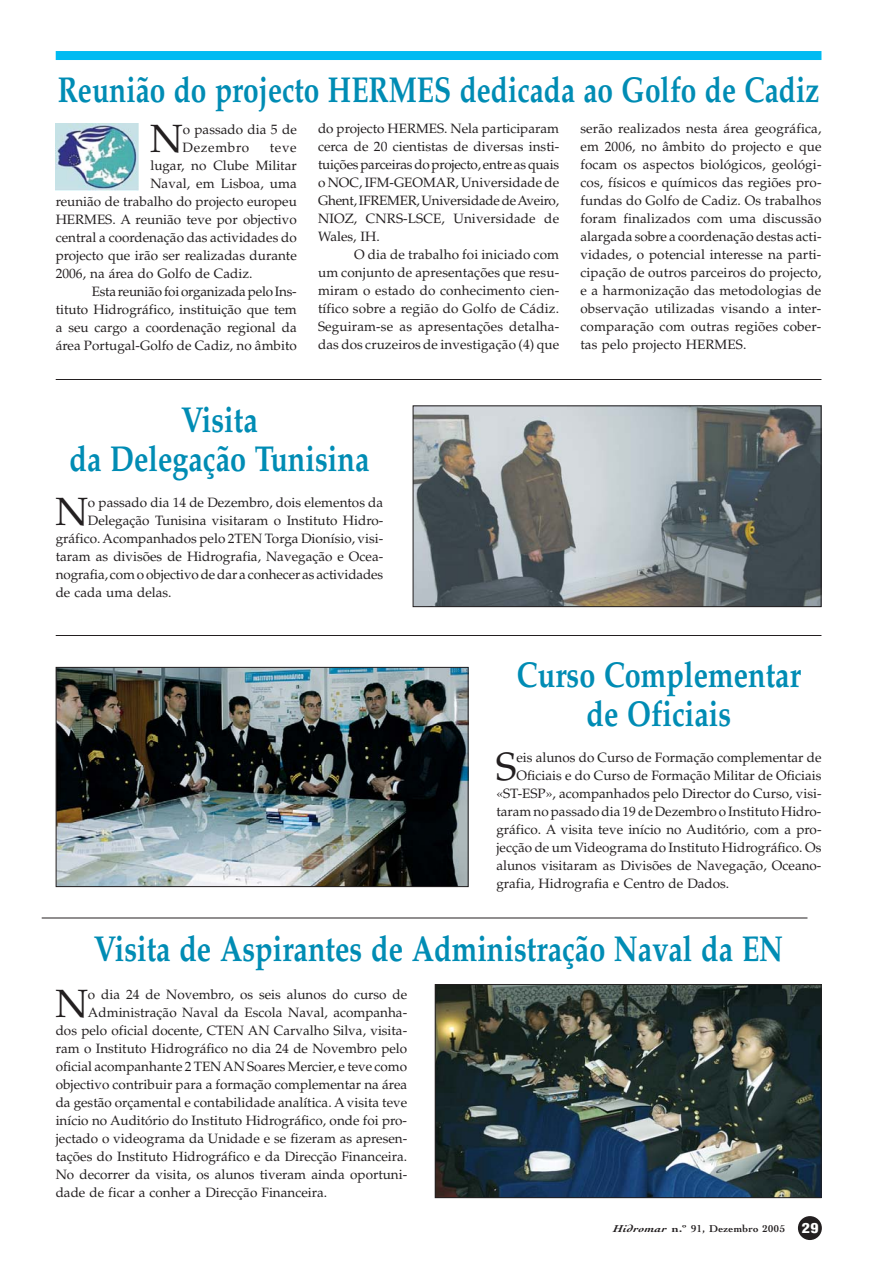
<style>
.page{position:relative;width:893px;height:1263px;background:#fff}
.page>*{position:absolute;margin:0;border:0;box-sizing:border-box;transform-origin:0 0}
.t1{font:39.45px "Palatino";color:#231f20}
.t2{font:700 36px/39px "Palatino";color:#008cb4;text-align:center;scale:.8 1}
.t3{font:700 36px "Palatino";color:#008cb4;scale:.78 1}
.t4{font:13.5px/18px "Palatino";color:#231f20;text-align:justify}
.t5{font:700 10.5px "Cochin";letter-spacing:.025em;color:#231f20;scale:1.2 1}
.s1{font-style:italic}
.s2{font-family:"Helvetica";font-weight:900;font-stretch:condensed;font-size:13.5px;color:#fff}
</style>
<div class="page">
<div style="left:797px;top:1216px;width:24px;height:24px;background:#231f20;border-radius:50%"></div>
<img style="left:56px;top:123px;width:82px;height:68px">
<img style="left:58px;top:669px;width:408px;height:216px">
<div style="left:56px;top:667px;width:412px;height:220px;border:1px solid #231f20"></div>
<img style="left:414px;top:407px;width:405px;height:198px">
<div style="left:412px;top:405px;width:409px;height:202px;border:1px solid #231f20"></div>
<img style="left:437px;top:986px;width:382px;height:210px">
<div style="left:435px;top:984px;width:386px;height:214px;border:1px solid #231f20"></div>
<div style="left:56px;top:51px;width:765px;height:9px;background:#00bbf2"></div>
<hr style="left:56px;top:379px;width:765px;height:1px;background:#231f20">
<hr style="left:56px;top:635px;width:765px;height:1px;background:#231f20">
<hr style="left:42px;top:918px;width:765px;height:1px;background:#231f20">
<h2 class="t3" style="left:58px;top:76px;width:978px">Reunião do projecto HERMES dedicada ao Golfo de Cadiz</h2>
<h1 class="t1" style="left:150px;top:123px;width:34px">N</h1>
<p class="t4" style="left:182px;top:122px;width:116px">o passado dia 5 de<br>Dezembro</p>
<p class="t4" style="left:270px;top:140px;width:28px">teve</p>
<p class="t4" style="left:150px;top:158px;width:148px">lugar, no Clube Militar</p>
<p class="t4" style="left:150px;top:176px;width:148px">Naval, em Lisboa, uma</p>
<p class="t4" style="left:56px;top:194px;width:242px">reunião de trabalho do projecto europeu</p>
<p class="t4" style="left:56px;top:212px;width:242px">HERMES. A reunião teve por objectivo</p>
<p class="t4" style="left:56px;top:230px;width:242px">central a coordenação das actividades do</p>
<p class="t4" style="left:56px;top:248px;width:242px">projecto que irão ser realizadas durante</p>
<p class="t4" style="left:56px;top:266px;width:198px">2006, na área do Golfo de Cadiz.</p>
<p class="t4" style="left:92px;top:284px;width:206px">Esta reunião foi organizada pelo Ins-</p>
<p class="t4" style="left:56px;top:302px;width:242px">tituto Hidrográfico, instituição que tem</p>
<p class="t4" style="left:56px;top:320px;width:242px">a seu cargo a coordenação regional da</p>
<p class="t4" style="left:56px;top:338px;width:242px">área Portugal-Golfo de Cadiz, no âmbito</p>
<p class="t4" style="left:318px;top:121px;width:242px">do projecto HERMES. Nela participaram cerca de 20 cientistas de diversas insti&shy;tuições parceiras do projecto, entre as quais o NOC, IFM-GEOMAR, Universidade de Ghent, IFREMER, Universidade de Aveiro, NIOZ, CNRS-LSCE, Universidade de Wales, IH.</p>
<p class="t4" style="left:318px;top:247px;width:242px;text-indent:36px">O dia de trabalho foi iniciado com um conjunto de apresentações que resu&shy;miram o estado do conhecimento cien&shy;tífico sobre a região do Golfo de Cádiz.<br>Seguiram-se as apresentações detalha&shy;das dos cruzeiros de investigação (4) que</p>
<h2 class="t2" style="left:69px;top:404px;width:376px">Visita<br>da Delegação Tunisina</h2>
<h1 class="t1" style="left:55px;top:496px;width:34px">N</h1>
<p class="t4" style="left:88px;top:495px;width:297px">o passado dia 14 de Dezembro, dois elementos da</p>
<p class="t4" style="left:88px;top:513px;width:297px">Delegação Tunisina visitaram o Instituto Hidro-</p>
<p class="t4" style="left:56px;top:531px;width:329px">gráfico. Acompanhados pelo 2TEN Torga Dionísio, visi-</p>
<p class="t4" style="left:56px;top:549px;width:329px">taram as divisões de Hidrografia, Navegação e Ocea-</p>
<p class="t4" style="left:56px;top:567px;width:329px">nografia, com o objectivo de dar a conhecer as actividades</p>
<p class="t4" style="left:56px;top:585px;width:117px">de cada uma delas.</p>
<p class="t4" style="left:580px;top:121px;width:242px">serão realizados nesta área geográfica, em 2006, no âmbito do projecto e que focam os aspectos biológicos, geológi&shy;cos, físicos e químicos das regiões pro&shy;fundas do Golfo de Cadiz. Os trabalhos foram finalizados com uma discussão alargada sobre a coordenação destas acti&shy;vidades, o potencial interesse na parti&shy;cipação de outros parceiros do projecto, e a harmonização das metodologias de observação utilizadas visando a inter&shy;comparação com outras regiões cober&shy;tas pelo projecto HERMES.</p>
<h2 class="t2" style="left:517px;top:659px;width:356px">Curso Complementar de Oficiais</h2>
<h1 class="t1" style="left:496px;top:751px;width:22px">S</h1>
<p class="t4" style="left:516px;top:750px;width:306px">eis alunos do Curso de Formação complementar de</p>
<p class="t4" style="left:516px;top:768px;width:306px">Oficiais e do Curso de Formação Militar de Oficiais</p>
<p class="t4" style="left:496px;top:786px;width:326px">«ST-ESP», acompanhados pelo Director do Curso, visi-</p>
<p class="t4" style="left:496px;top:804px;width:326px">taram no passado dia 19 de Dezembro o Instituto Hidro-</p>
<p class="t4" style="left:496px;top:822px;width:326px">gráfico. A visita teve início no Auditório, com a pro-</p>
<p class="t4" style="left:496px;top:840px;width:326px">jecção de um Videograma do Instituto Hidrográfico. Os</p>
<p class="t4" style="left:496px;top:858px;width:326px">alunos visitaram as Divisões de Navegação, Oceano-</p>
<p class="t4" style="left:496px;top:876px;width:234px">grafia, Hidrografia e Centro de Dados.</p>
<h2 class="t2" style="left:94px;top:933px;width:863px">Visita de Aspirantes de Administração Naval da EN</h2>
<h1 class="t1" style="left:55px;top:988px;width:34px">N</h1>
<p class="t4" style="left:88px;top:987px;width:321px">o dia 24 de Novembro, os seis alunos do curso de</p>
<p class="t4" style="left:88px;top:1005px;width:321px">Administração Naval da Escola Naval, acompanha-</p>
<p class="t4" style="left:56px;top:1023px;width:353px">dos pelo oficial docente, CTEN AN Carvalho Silva, visita-</p>
<p class="t4" style="left:56px;top:1041px;width:353px">ram o Instituto Hidrográfico no dia 24 de Novembro pelo</p>
<p class="t4" style="left:56px;top:1059px;width:353px">oficial acompanhante 2 TEN AN Soares Mercier, e teve como</p>
<p class="t4" style="left:56px;top:1077px;width:353px">objectivo contribuir para a formação complementar na área</p>
<p class="t4" style="left:56px;top:1095px;width:353px">da gestão orçamental e contabilidade analítica. A visita teve</p>
<p class="t4" style="left:56px;top:1113px;width:353px">início no Auditório do Instituto Hidrográfico, onde foi pro-</p>
<p class="t4" style="left:56px;top:1131px;width:353px">jectado o videograma da Unidade e se fizeram as apresen-</p>
<p class="t4" style="left:56px;top:1149px;width:353px">tações do Instituto Hidrográfico e da Direcção Financeira.</p>
<p class="t4" style="left:56px;top:1167px;width:353px">No decorrer da visita, os alunos tiveram ainda oportuni-</p>
<p class="t4" style="left:56px;top:1185px;width:273px">dade de ficar a conher a Direcção Financeira.</p>
<p class="t5" style="left:613px;top:1224px;width:172px"><span class="s1">Hidromar</span> n.º 91, Dezembro 2005 <span class="s2">29</span></p>
</div>
